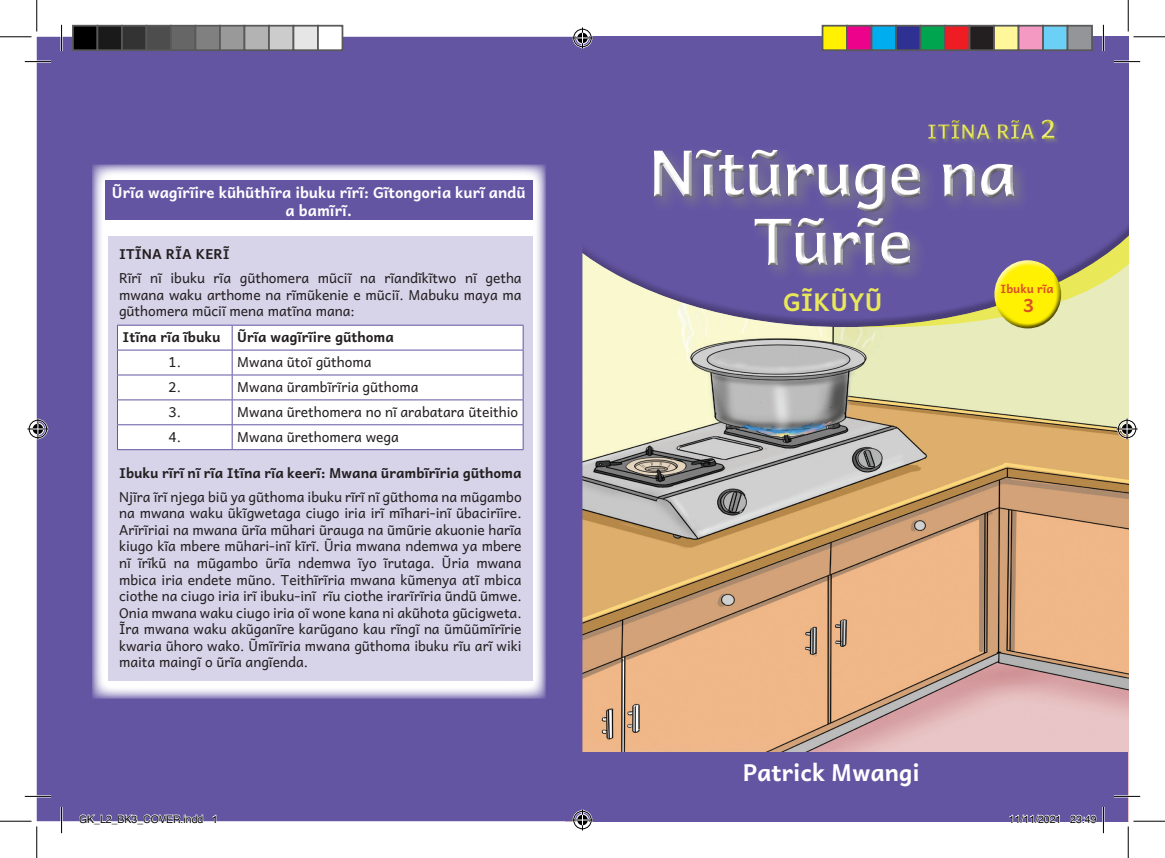
<style>
.page{position:relative;width:1165px;height:858px;background:#fff}
.page>*{position:absolute;margin:0;border:0;box-sizing:border-box;transform-origin:0 0}
.t1{font:700 64.75px/68.2px "Andika New Basic";letter-spacing:-.015em;color:#fff;text-align:center}
.t2{font:700 24.68px "Andika New Basic";color:#e9e859}
.t3{font:700 23.45px "Andika New Basic";color:#fff}
.t4{font:700 20.3px "Andika New Basic";color:#e9e859}
.t5{font:700 18.2px "Andika New Basic";color:#dd5026}
.t6{font:700 15.05px/18px "Andika New Basic";color:#fff;text-align:center}
.t7{font:13.83px/16.6px "Andika New Basic";color:#231f20;text-align:justify}
.t8{font:700 13.83px "Andika New Basic";color:#231f20}
.t9{font:700 11.72px "Andika New Basic";color:#dd5026}
.t10{font:10.5px "Helvetica";color:#000}
.s1{font-size:26.78px}
</style>
<div class="page">
<img style="left:582px;top:332px;width:546px;height:420px">
<div style="left:580px;top:752px;width:548px;height:69px;background:#6455a3"></div>
<div style="left:567px;top:37px;width:561px;height:291px;background:#231f20;opacity:.3"></div>
<div style="left:648px;top:144px;width:383px;height:139px;background:#6455a3"></div>
<svg style="left:654px;top:149px;width:365px;height:121px"></svg>
<div style="left:927px;top:118px;width:133px;height:26px;background:#6659a0"></div>
<div style="left:926px;top:117px;width:131px;height:22px;background:#6455a3"></div>
<div style="left:926px;top:119px;width:131px;height:22px;background:#231f20;opacity:.75"></div>
<div style="left:37px;top:37px;width:545px;height:784px;background:#6455a3"></div>
<div style="left:991px;top:258px;width:70px;height:55px;background:#fff;opacity:.75"></div>
<div style="left:994px;top:270px;width:69px;height:60px;background:#231f20;opacity:.75"></div>
<svg style="left:92px;top:164px;width:454px;height:534px"></svg>
<div style="left:105px;top:180px;width:428px;height:39px;background:#6455a3"></div>
<div style="left:108px;top:236px;width:425px;height:444px;background:#d7d3e9"></div>
<div style="left:118px;top:326px;width:405px;height:123px;background:#fff"></div>
<hr style="left:117px;top:325px;width:115px;height:1px;background:#6455a3">
<hr style="left:232px;top:325px;width:291px;height:1px;background:#6455a3">
<hr style="left:117px;top:349px;width:115px;height:1px;background:#6455a3">
<hr style="left:232px;top:349px;width:291px;height:1px;background:#6455a3">
<svg style="left:117px;top:325px;width:1px;height:124px"></svg>
<hr style="left:117px;top:374px;width:115px;height:1px;background:#6455a3">
<hr style="left:117px;top:399px;width:115px;height:1px;background:#6455a3">
<hr style="left:117px;top:424px;width:115px;height:1px;background:#6455a3">
<hr style="left:117px;top:449px;width:115px;height:1px;background:#6455a3">
<svg style="left:232px;top:325px;width:1px;height:124px"></svg>
<hr style="left:232px;top:374px;width:291px;height:1px;background:#6455a3">
<svg style="left:523px;top:325px;width:1px;height:124px"></svg>
<hr style="left:232px;top:399px;width:291px;height:1px;background:#6455a3">
<hr style="left:232px;top:424px;width:291px;height:1px;background:#6455a3">
<hr style="left:232px;top:449px;width:291px;height:1px;background:#6455a3">
<hr style="left:25px;top:60px;width:26px;height:3px;background:#fff">
<hr style="left:1114px;top:60px;width:26px;height:3px;background:#fff">
<hr style="left:25px;top:795px;width:26px;height:2px;background:#fff">
<hr style="left:1114px;top:795px;width:26px;height:2px;background:#fff">
<hr style="left:60px;top:25px;width:3px;height:26px;background:#fff">
<hr style="left:60px;top:806px;width:3px;height:26px;background:#fff">
<hr style="left:1102px;top:25px;width:2px;height:26px;background:#fff">
<hr style="left:1102px;top:806px;width:2px;height:26px;background:#fff">
<svg style="left:25px;top:61px;width:26px;height:1px"></svg>
<svg style="left:1114px;top:61px;width:26px;height:1px"></svg>
<svg style="left:25px;top:795px;width:26px;height:1px"></svg>
<svg style="left:1114px;top:795px;width:26px;height:1px"></svg>
<svg style="left:61px;top:25px;width:1px;height:26px"></svg>
<svg style="left:61px;top:806px;width:1px;height:26px"></svg>
<svg style="left:1103px;top:25px;width:1px;height:26px"></svg>
<svg style="left:1103px;top:806px;width:1px;height:26px"></svg>
<hr style="left:0;top:36px;width:32px;height:1px;background:#000">
<hr style="left:1133px;top:36px;width:32px;height:1px;background:#000">
<hr style="left:0;top:820px;width:32px;height:1px;background:#000">
<hr style="left:1133px;top:820px;width:32px;height:1px;background:#000">
<hr style="left:36px;top:0;width:1px;height:32px;background:#000">
<hr style="left:36px;top:826px;width:1px;height:31px;background:#000">
<hr style="left:1128px;top:0;width:1px;height:32px;background:#000">
<hr style="left:1128px;top:826px;width:1px;height:31px;background:#000">
<svg style="left:572px;top:27px;width:21px;height:21px"></svg>
<svg style="left:572px;top:809px;width:21px;height:21px"></svg>
<svg style="left:27px;top:418px;width:21px;height:21px"></svg>
<svg style="left:1116px;top:418px;width:21px;height:21px"></svg>
<div style="left:73px;top:26px;width:24px;height:24px;background:#000"></div>
<div style="left:72px;top:25px;width:26px;height:26px;border:2px solid #595959"></div>
<div style="left:97px;top:26px;width:25px;height:24px;background:#1a1a1a"></div>
<div style="left:97px;top:25px;width:26px;height:26px;border:2px solid #595959"></div>
<div style="left:122px;top:26px;width:24px;height:24px;background:#333"></div>
<div style="left:121px;top:25px;width:26px;height:26px;border:2px solid #595959"></div>
<div style="left:146px;top:26px;width:25px;height:24px;background:#4d4d4d"></div>
<div style="left:146px;top:25px;width:26px;height:26px;border:2px solid #595959"></div>
<div style="left:171px;top:26px;width:24px;height:24px;background:#666"></div>
<div style="left:170px;top:25px;width:26px;height:26px;border:2px solid #595959"></div>
<div style="left:195px;top:26px;width:25px;height:24px;background:#808080"></div>
<div style="left:195px;top:25px;width:26px;height:26px;border:2px solid #595959"></div>
<div style="left:220px;top:26px;width:24px;height:24px;background:#999"></div>
<div style="left:219px;top:25px;width:26px;height:26px;border:2px solid #595959"></div>
<div style="left:244px;top:26px;width:25px;height:24px;background:#b3b3b3"></div>
<div style="left:244px;top:25px;width:26px;height:26px;border:2px solid #595959"></div>
<div style="left:269px;top:26px;width:24px;height:24px;background:#ccc"></div>
<div style="left:268px;top:25px;width:26px;height:26px;border:2px solid #595959"></div>
<div style="left:293px;top:26px;width:25px;height:24px;background:#e6e6e6"></div>
<div style="left:293px;top:25px;width:26px;height:26px;border:2px solid #595959"></div>
<div style="left:318px;top:26px;width:24px;height:24px;background:#fff"></div>
<div style="left:317px;top:25px;width:26px;height:26px;border:2px solid #595959"></div>
<div style="left:822px;top:26px;width:25px;height:24px;background:#fff101"></div>
<div style="left:822px;top:25px;width:26px;height:26px;border:2px solid #595959"></div>
<div style="left:847px;top:26px;width:24px;height:24px;background:#ed028c"></div>
<div style="left:846px;top:25px;width:26px;height:26px;border:2px solid #595959"></div>
<div style="left:871px;top:26px;width:25px;height:24px;background:#00aeef"></div>
<div style="left:871px;top:25px;width:26px;height:26px;border:2px solid #595959"></div>
<div style="left:896px;top:26px;width:24px;height:24px;background:#2e3092"></div>
<div style="left:895px;top:25px;width:26px;height:26px;border:2px solid #595959"></div>
<div style="left:920px;top:26px;width:25px;height:24px;background:#00a54f"></div>
<div style="left:920px;top:25px;width:26px;height:26px;border:2px solid #595959"></div>
<div style="left:945px;top:26px;width:24px;height:24px;background:#ee1d23"></div>
<div style="left:944px;top:25px;width:26px;height:26px;border:2px solid #595959"></div>
<div style="left:969px;top:26px;width:25px;height:24px;background:#231f20"></div>
<div style="left:969px;top:25px;width:26px;height:26px;border:2px solid #595959"></div>
<div style="left:994px;top:26px;width:24px;height:24px;background:#fff79a"></div>
<div style="left:993px;top:25px;width:26px;height:26px;border:2px solid #595959"></div>
<div style="left:1018px;top:26px;width:25px;height:24px;background:#f499c2"></div>
<div style="left:1018px;top:25px;width:26px;height:26px;border:2px solid #595959"></div>
<div style="left:1043px;top:26px;width:24px;height:24px;background:#6bcff6"></div>
<div style="left:1042px;top:25px;width:26px;height:26px;border:2px solid #595959"></div>
<div style="left:1067px;top:26px;width:25px;height:24px;background:#939598"></div>
<div style="left:1067px;top:25px;width:26px;height:26px;border:2px solid #595959"></div>
<svg style="left:79px;top:813px;width:124px;height:9px"></svg>
<svg style="left:212px;top:814px;width:5px;height:8px"></svg>
<svg style="left:1009px;top:814px;width:51px;height:8px"></svg>
<svg style="left:1070px;top:814px;width:27px;height:8px"></svg>
<p class="t6" style="left:112px;top:181px;width:415px">Ũrĩa wagĩrĩire kũhũthĩra ibuku rĩrĩ: Gĩtongoria kurĩ andũ a bamĩrĩ.</p>
<p class="t8" style="left:119px;top:242px;width:112px">ITĨNA RĨA KERĨ</p>
<p class="t7" style="left:119px;top:268px;width:404px">Rĩrĩ nĩ ibuku rĩa gũthomera mũciĩ na rĩandĩkĩtwo nĩ getha mwana waku arthome na rĩmũkenie e mũciĩ. Mabuku maya ma gũthomera mũciĩ mena matĩna mana:</p>
<p class="t8" style="left:122px;top:324px;width:100px">Itĩna rĩa ĩbuku</p>
<p class="t8" style="left:237px;top:324px;width:158px">Ũrĩa wagĩrĩire gũthoma</p>
<p class="t7" style="left:169px;top:352px;width:14px">1.</p>
<p class="t7" style="left:237px;top:352px;width:136px">Mwana ũtoĩ gũthoma</p>
<p class="t7" style="left:169px;top:376px;width:14px">2.</p>
<p class="t7" style="left:237px;top:376px;width:183px">Mwana ũrambĩrĩria gũthoma</p>
<p class="t7" style="left:169px;top:401px;width:14px">3.</p>
<p class="t7" style="left:237px;top:401px;width:283px">Mwana ũrethomera no nĩ arabatara ũteithio</p>
<p class="t7" style="left:169px;top:426px;width:14px">4.</p>
<p class="t7" style="left:237px;top:426px;width:163px">Mwana ũrethomera wega</p>
<p class="t8" style="left:119px;top:460px;width:404px">Ibuku rĩrĩ nĩ rĩa Itĩna rĩa keerĩ: Mwana ũrambĩrĩria gũthoma</p>
<p class="t7" style="left:119px;top:486px;width:404px">Njĩra ĩrĩ njega biũ ya gũthoma ibuku rĩrĩ nĩ gũthoma na mũgambo na mwana waku ũkĩgwetaga ciugo iria irĩ mĩhari-inĩ ũbacirĩire.<br>Arĩrĩriai na mwana ũrĩa mũhari ũrauga na ũmũrie akuonie harĩa kiugo kĩa mbere mũhari-inĩ kĩrĩ. Ũria mwana ndemwa ya mbere nĩ ĩrĩkũ na mũgambo ũrĩa ndemwa ĩyo ĩrutaga. Ũria mwana mbica iria endete mũno. Teithĩrĩria mwana kũmenya atĩ mbica ciothe na ciugo iria irĩ ibuku-inĩ rĩu ciothe irarĩrĩria ũndũ ũmwe.<br>Onia mwana waku ciugo iria oĩ wone kana ni akũhota gũcigweta.<br>Ĩra mwana waku akũganĩre karũgano kau rĩngĩ na ũmũũmĩrĩrie kwaria ũhoro wako. Ũmĩrĩria mwana gũthoma ibuku rĩu arĩ wiki maita maingĩ o ũrĩa angĩenda.</p>
<h3 class="t4" style="left:927px;top:113px;width:130px">ITĨNA RĨA <span class="s1">2</span></h3>
<h1 class="t1" style="left:649px;top:130px;width:370px">Nĩtũruge na<br>Tũrĩe</h1>
<p class="t2" style="left:783px;top:279px;width:101px">GĨKŨYŨ</p>
<p class="t9" style="left:1000px;top:278px;width:55px">Ibuku rĩa</p>
<p class="t5" style="left:1023px;top:288px;width:12px">3</p>
<p class="t3" style="left:743px;top:750px;width:179px">Patrick Mwangi</p>
<p class="t10" style="left:79px;top:810px;width:140px">GK_L2_BK3_COVER.indd 1</p>
<p class="t10" style="left:1009px;top:810px;width:89px">11/11/2021 23:49</p>
</div>
